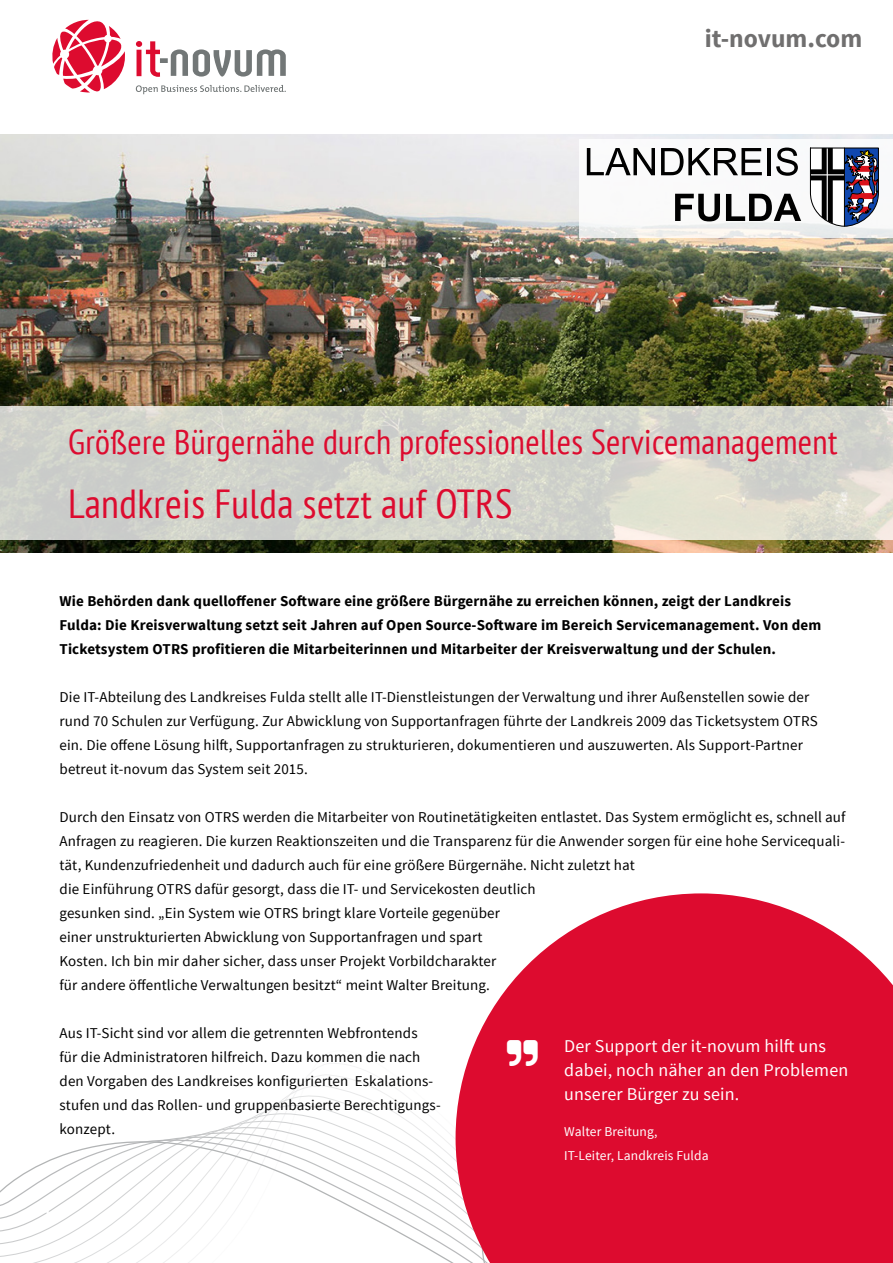
<style>
.page{position:relative;width:893px;height:1263px;background:#fff}
.page>*{position:absolute;margin:0;border:0;box-sizing:border-box;transform-origin:0 0}
.t1{font:condensed 40.5px "PT Sans";letter-spacing:.01em;color:#dd0b2f}
.t2{font:condensed 34.5px "PT Sans";letter-spacing:.01em;color:#dd0b2f}
.t3{font:700 25.5px "Source Sans Pro";color:#706f6f}
.t4{font:18px/24px "Source Sans Pro";letter-spacing:.01em;color:#fff}
.t5{font:15px/24px "Source Sans Pro";letter-spacing:.01em;color:#000}
.t6{font:700 15px/24px "Source Sans Pro";letter-spacing:.01em;color:#000}
.t7{font:13.5px/24px "Source Sans Pro";letter-spacing:.01em;color:#fff}
.t8{font:700 13.5px "Source Sans Pro";color:#fff}
</style>
<div class="page">
<svg style="left:0;top:1063px;width:456px;height:200px"></svg>
<svg style="left:136px;top:41px;width:150px;height:36px"></svg>
<svg style="left:136px;top:85px;width:150px;height:9px"></svg>
<svg style="left:52px;top:19px;width:73px;height:74px"></svg>
<img style="left:0;top:134px;width:893px;height:419px">
<svg style="left:456px;top:893px;width:437px;height:370px;background:#e12848"></svg>
<svg style="left:0;top:406px;width:893px;height:133px;background:#d4d5cc"></svg>
<div style="left:880px;top:1230px;width:13px;height:33px;background:#dd0b2f"></div>
<svg style="left:580px;top:139px;width:313px;height:99px"></svg>
<svg style="left:809px;top:147px;width:70px;height:80px"></svg>
<svg style="left:587px;top:148px;width:68px;height:27px"></svg>
<svg style="left:661px;top:148px;width:101px;height:27px"></svg>
<hr style="left:767px;top:148px;width:4px;height:27px;background:#000">
<svg style="left:776px;top:148px;width:22px;height:28px"></svg>
<svg style="left:675px;top:194px;width:45px;height:27px"></svg>
<svg style="left:726px;top:194px;width:75px;height:27px"></svg>
<svg style="left:507px;top:1040px;width:31px;height:26px"></svg>
<h3 class="t3" style="left:705px;top:22px;width:159px">it-novum.com</h3>
<h2 class="t2" style="left:68px;top:420px;width:771px">Größere Bürgernähe durch professionelles Servicemanagement</h2>
<h1 class="t1" style="left:68px;top:477px;width:446px">Landkreis Fulda setzt auf OTRS</h1>
<p class="t6" style="left:60px;top:590px;width:763px">Wie Behörden dank quelloffener Software eine größere Bürgernähe zu erreichen können, zeigt der Landkreis<br>Fulda: Die Kreisverwaltung setzt seit Jahren auf Open Source-Software im Bereich Servicemanagement. Von dem<br>Ticketsystem OTRS profitieren die Mitarbeiterinnen und Mitarbeiter der Kreisverwaltung und der Schulen.</p>
<p class="t5" style="left:60px;top:685px;width:760px">Die IT-Abteilung des Landkreises Fulda stellt alle IT-Dienstleistungen der Verwaltung und ihrer Außenstellen sowie der rund 70 Schulen zur Verfügung. Zur Abwicklung von Supportanfragen führte der Landkreis 2009 das Ticketsystem OTRS ein. Die offene Lösung hilft, Supportanfragen zu strukturieren, dokumentieren und auszuwerten. Als Support-Partner betreut it-novum das System seit 2015.</p>
<p class="t5" style="left:60px;top:805px;width:788px">Durch den Einsatz von OTRS werden die Mitarbeiter von Routinetätigkeiten entlastet. Das System ermöglicht es, schnell auf Anfragen zu reagieren. Die kurzen Reaktionszeiten und die Transparenz für die Anwender sorgen für eine hohe Servicequali&shy;tät, Kundenzufriedenheit und dadurch auch für eine größere Bürgernähe. Nicht zuletzt hat<br>die Einführung OTRS dafür gesorgt, dass die IT- und Servicekosten deutlich<br>gesunken sind. „Ein System wie OTRS bringt klare Vorteile gegenüber<br>einer unstrukturierten Abwicklung von Supportanfragen und spart<br>Kosten. Ich bin mir daher sicher, dass unser Projekt Vorbildcharakter<br>für andere öffentliche Verwaltungen besitzt“ meint Walter Breitung.</p>
<p class="t5" style="left:60px;top:1021px;width:383px">Aus IT-Sicht sind vor allem die getrennten Webfrontends<br>für die Administratoren hilfreich. Dazu kommen die nach den Vorgaben des Landkreises konfigurierten Eskalations&shy;stufen und das Rollen- und gruppenbasierte Berechtigungs&shy;konzept.</p>
<p class="t4" style="left:564px;top:1034px;width:286px">Der Support der it-novum hilft uns dabei, noch näher an den Problemen unserer Bürger zu sein.</p>
<p class="t7" style="left:564px;top:1120px;width:146px">Walter Breitung,<br>IT-Leiter, Landkreis Fulda</p>
<p class="t8" style="left:44px;top:1206px;width:9px">1</p>
</div>
